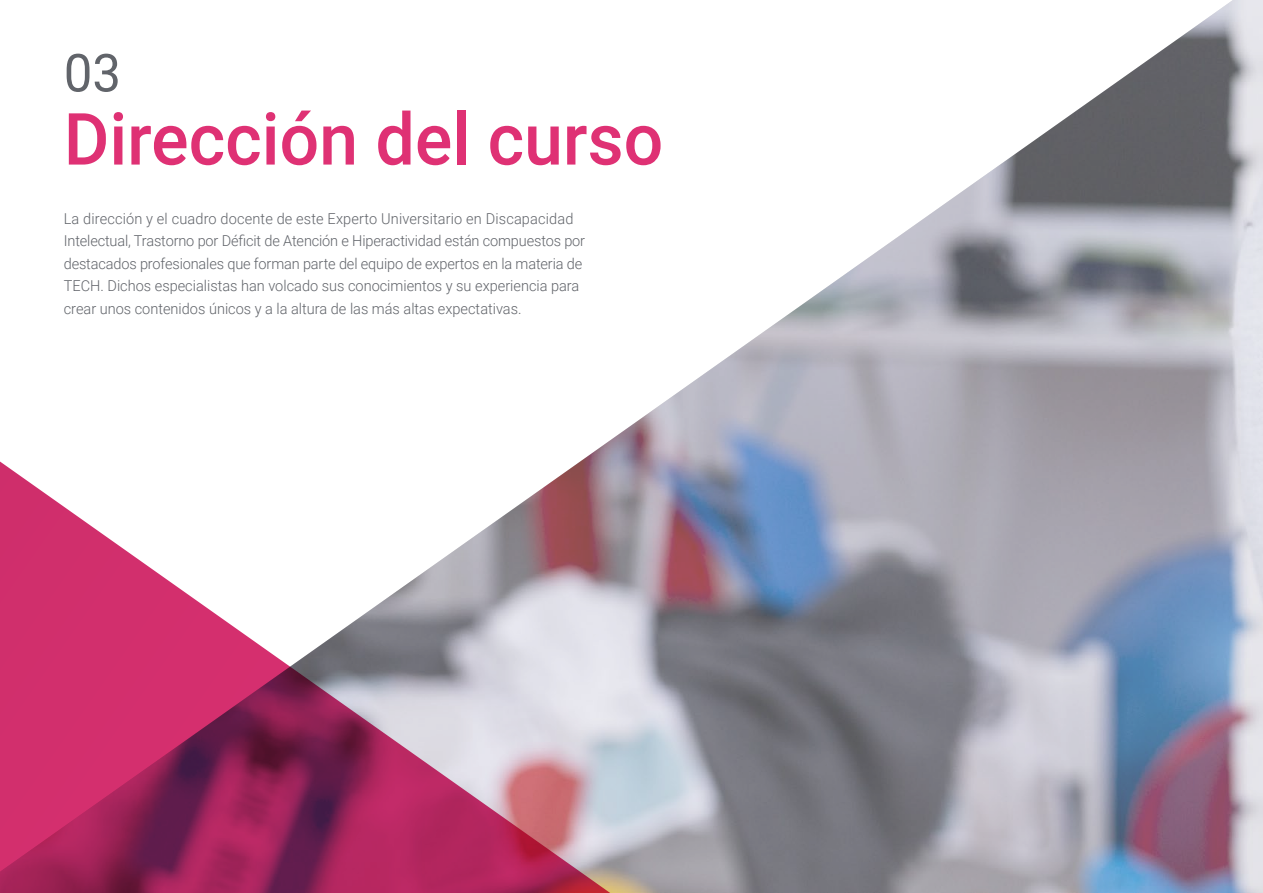
<style>
.page{position:relative;width:1263px;height:893px;background:#fff}
.page>*{position:absolute;margin:0;border:0;box-sizing:border-box;transform-origin:0 0}
.t1{font:500 72px "Roboto";color:#df3174}
.t2{font:52.5px "Roboto";color:#61646a}
.t3{font:300 15px/22.5px "Roboto";color:#61646a}
</style>
<div class="page">
<img style="left:602px;top:0;width:661px;height:893px">
<svg style="left:0;top:446px;width:640px;height:447px"></svg>
<h2 class="t2" style="left:64px;top:36px;width:59px">03</h2>
<h1 class="t1" style="left:64px;top:89px;width:601px">Dirección del curso</h1>
<p class="t3" style="left:64px;top:207px;width:523px">La dirección y el cuadro docente de este Experto Universitario en Discapacidad Intelectual, Trastorno por Déficit de Atención e Hiperactividad están compuestos por destacados profesionales que forman parte del equipo de expertos en la materia de TECH. Dichos especialistas han volcado sus conocimientos y su experiencia para crear unos contenidos únicos y a la altura de las más altas expectativas.</p>
</div>
